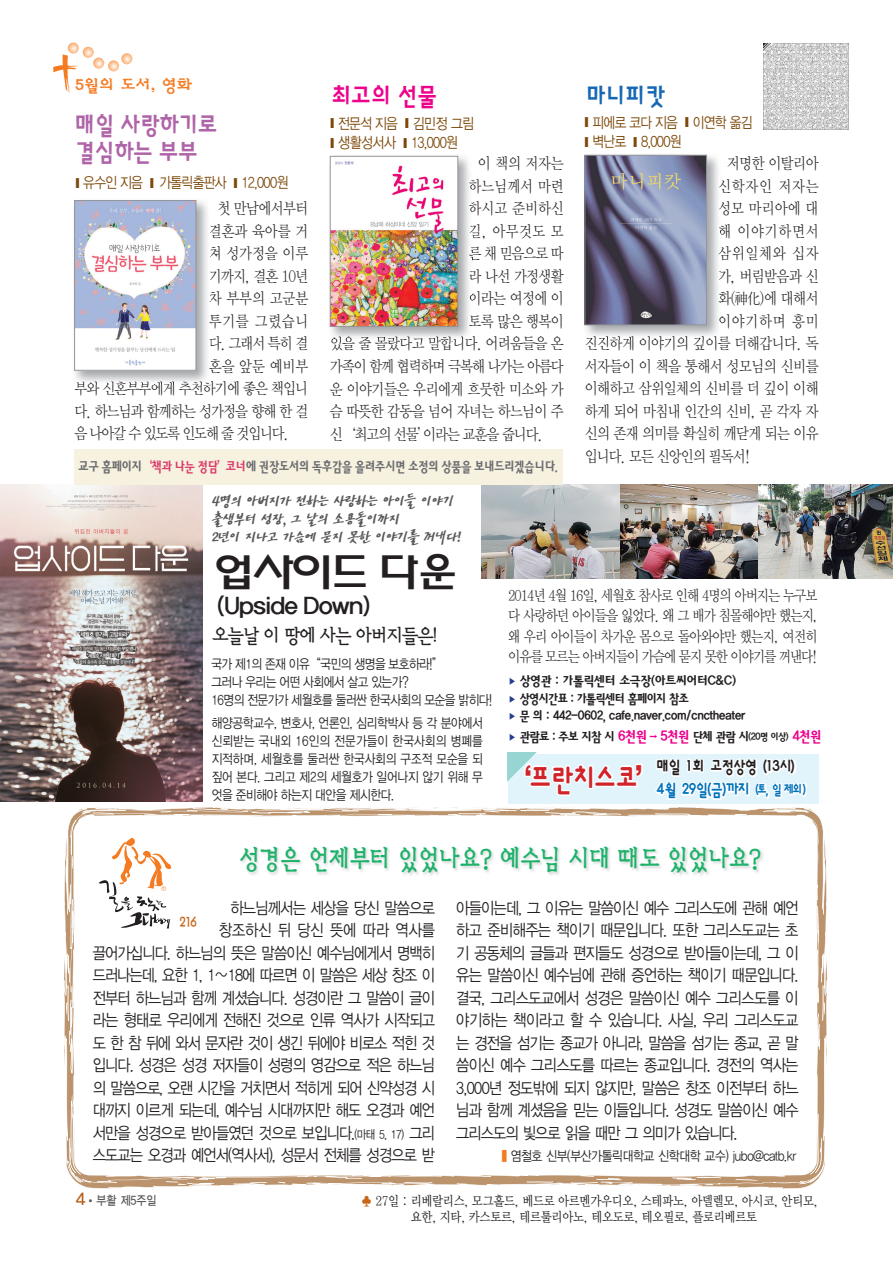
<style>
.page{position:relative;width:893px;height:1263px;background:#fff}
.page>*{position:absolute;margin:0;border:0;box-sizing:border-box;transform-origin:0 0}
.t1{font:500 39px "Korean GHD";letter-spacing:-.17em;color:#231f20;scale:1.2 1}
.t2{font:700 30px "Korean TK";letter-spacing:-.2em;color:#d1232a;scale:.9 1}
.t3{font:500 27px "Korean TJ";letter-spacing:-.15em;color:#1eb26a;scale:.88 1}
.t4{font:700 24px/27px "Korean NM";letter-spacing:-.1em;color:#af64a8;scale:.9 1}
.t5{font:700 24px "Korean NM";color:#ed028c;scale:.9 1}
.t6{font:700 24px "Korean NM";color:#1768b4;scale:.9 1}
.t7{font:500 22.5px "Korean GHD";letter-spacing:-.12em;color:#231f20}
.t8{font:700 19.5px "Korean HANB";letter-spacing:-.15em;color:#231f20;scale:.93 1}
.t9{font:16.5px/22.5px "YDIYGO320";letter-spacing:-.055em;color:#231f20;text-align:right;scale:.87 1}
.t10{font:16.5px/18px "Korean NAM";letter-spacing:-.23em;color:#57585a;scale:.87 1}
.t11{font:700 16.5px/22.5px "Korean TK";letter-spacing:-.23em;color:#231f20;scale:.9 1}
.t12{font:16.5px "YDI Hsang IIB";letter-spacing:.04em;color:#f47b21}
.t13{font:700 16.5px "Korean GD";color:#b55a12}
.t14{font:15.75px "YDIY Mj O320";letter-spacing:-.035em;color:#231f20;scale:.87 1}
.t15{font:15.75px "YDIY Mj O320";letter-spacing:-.06em;color:#231f20;scale:.87 1}
.t16{font:15.75px "YDIY Mj O320";letter-spacing:-.07em;color:#231f20;scale:.87 1}
.t17{font:15.75px "YDIY Mj O320";letter-spacing:-.08em;color:#231f20;scale:.87 1}
.t18{font:15px/20.2px "YDIY Mj O320";letter-spacing:-.065em;color:#231f20;text-align:justify;scale:.86 1}
.t19{font:15px "YDIYGO320";letter-spacing:-.05em;color:#7d4809;scale:.85 1}
.t20{font:15px "YDIYGO320";letter-spacing:-.05em;color:#7d4809;scale:.86 1}
.t21{font:500 14.25px "Korean RO";letter-spacing:-.12em;color:#6c6d70;scale:.8 1}
.t22{font:13.5px/18px "YDIYGO320";letter-spacing:-.03em;color:#231f20;text-align:justify;scale:.86 1}
.t23{font:13.5px/15.5px "YDIY Mj O330";letter-spacing:-.025em;color:#231f20;scale:.87 1}
.t24{font:500 13.5px/17.7px "Korean RO";letter-spacing:-.13em;color:#231f20;scale:.9 1}
.t25{font:13.5px "YDIYGO320";letter-spacing:-.03em;color:#231f20;scale:.87 1}
.t26{font:500 13.5px "Korean RO";letter-spacing:-.16em;color:#231f20;scale:.86 1}
.t27{font:700 13.5px "Korean TJ";color:#c96618;scale:.82 1}
.t28{font:700 12px "Korean GD";letter-spacing:-.07em;color:#57585a;scale:.89 1}
.s1{font-size:16.5px}
.s2{color:#db3d6b}
.s3{font-size:9px;color:#253f8e}
.s4{font-size:15px;color:#ed028c}
.s5{font-size:10.5px}
.s6{color:#0072bc}
.s7{font-size:13.5px;color:#0072bc}
.s8{font-size:12px}
.s9{font-family:"YDIY Mj O320";font-size:26.4px;color:#f47b21}
.s10{color:#c96618}
</style>
<div class="page">
<div style="left:508px;top:754px;width:311px;height:49px;background:#e1f4fc"></div>
<img style="left:0;top:484px;width:203px;height:317px">
<img style="left:481px;top:484px;width:412px;height:94px">
<svg style="left:53px;top:43px;width:79px;height:50px"></svg>
<svg style="left:763px;top:43px;width:86px;height:87px"></svg>
<img style="left:763px;top:44px;width:86px;height:85px">
<svg style="left:66px;top:807px;width:761px;height:382px"></svg>
<img style="left:240px;top:846px;width:524px;height:31px">
<div style="left:74px;top:449px;width:488px;height:35px;background:#f7f1e0"></div>
<img style="left:74px;top:200px;width:133px;height:181px">
<img style="left:76px;top:381px;width:134px;height:4px">
<img style="left:76px;top:202px;width:118px;height:166px">
<div style="left:74px;top:200px;width:122px;height:170px;border:1px solid #939598"></div>
<img style="left:329px;top:155px;width:141px;height:181px">
<img style="left:469px;top:156px;width:1px;height:15px">
<img style="left:469px;top:179px;width:3px;height:15px">
<img style="left:469px;top:201px;width:3px;height:15px">
<img style="left:469px;top:246px;width:3px;height:15px">
<img style="left:469px;top:269px;width:3px;height:15px">
<img style="left:469px;top:314px;width:3px;height:15px">
<img style="left:331px;top:336px;width:141px;height:5px">
<img style="left:332px;top:158px;width:124px;height:167px">
<div style="left:330px;top:156px;width:128px;height:171px;border:1px solid #939598"></div>
<img style="left:584px;top:154px;width:134px;height:182px">
<img style="left:718px;top:293px;width:3px;height:10px">
<img style="left:586px;top:336px;width:135px;height:3px">
<img style="left:587px;top:157px;width:118px;height:166px">
<div style="left:585px;top:155px;width:122px;height:170px;border:1px solid #939598"></div>
<img style="left:529px;top:763px;width:113px;height:32px">
<img style="left:656px;top:758px;width:151px;height:41px">
<svg style="left:507px;top:752px;width:30px;height:30px"></svg>
<p class="t12" style="left:75px;top:77px;width:118px">5월의 도서, 영화</p>
<h3 class="t4" style="left:74px;top:113px;width:162px">매일 사랑하기로 결심하는 부부</h3>
<p class="t19" style="left:75px;top:174px;width:253px"><span class="s1">■</span> 유수인 지음 <span class="s1">■</span> 가톨릭출판사 <span class="s1">■</span> 12,000원</p>
<p class="t14" style="left:217px;top:201px;width:106px">첫 만남에서부터</p>
<p class="t14" style="left:209px;top:223px;width:116px">결혼과 육아를 거</p>
<p class="t14" style="left:209px;top:246px;width:116px">쳐 성가정을 이루</p>
<p class="t14" style="left:209px;top:268px;width:116px">기까지, 결혼 10년</p>
<p class="t14" style="left:209px;top:291px;width:116px">차 부부의 고군분</p>
<p class="t14" style="left:209px;top:313px;width:116px">투기를 그렸습니</p>
<p class="t14" style="left:209px;top:336px;width:116px">다. 그래서 특히 결</p>
<p class="t14" style="left:209px;top:358px;width:116px">혼을 앞둔 예비부</p>
<p class="t15" style="left:74px;top:381px;width:270px">부와 신혼부부에게 추천하기에 좋은 책입니</p>
<p class="t15" style="left:74px;top:403px;width:270px">다. 하느님과 함께하는 성가정을 향해 한 걸</p>
<p class="t17" style="left:74px;top:426px;width:248px">음 나아갈 수 있도록 인도해 줄 것입니다.</p>
<h3 class="t5" style="left:330px;top:84px;width:121px">최고의 선물</h3>
<p class="t19" style="left:330px;top:115px;width:171px"><span class="s1">■</span> 전문석 지음 <span class="s1">■</span> 김민정 그림</p>
<p class="t20" style="left:330px;top:135px;width:150px"><span class="s1">■</span> 생활성서사 <span class="s1">■</span> 13,000원</p>
<p class="t14" style="left:478px;top:156px;width:100px">이 책의 저자는</p>
<p class="t14" style="left:469px;top:178px;width:111px">하느님께서 마련</p>
<p class="t14" style="left:469px;top:201px;width:111px">하시고 준비하신</p>
<p class="t14" style="left:469px;top:223px;width:111px">길, 아무것도 모</p>
<p class="t14" style="left:469px;top:246px;width:111px">른 채 믿음으로 따</p>
<p class="t14" style="left:469px;top:268px;width:111px">라 나선 가정생활</p>
<p class="t14" style="left:469px;top:291px;width:111px">이라는 여정에 이</p>
<p class="t14" style="left:469px;top:313px;width:111px">토록 많은 행복이</p>
<p class="t14" style="left:330px;top:336px;width:270px">있을 줄 몰랐다고 말합니다. 어려움들을 온</p>
<p class="t16" style="left:330px;top:358px;width:270px">가족이 함께 협력하며 극복해 나가는 아름다</p>
<p class="t14" style="left:330px;top:381px;width:270px">운 이야기들은 우리에게 흐뭇한 미소와 가</p>
<p class="t14" style="left:330px;top:403px;width:270px">슴 따뜻한 감동을 넘어 자녀는 하느님이 주</p>
<p class="t16" style="left:330px;top:426px;width:246px">신‘최고의 선물’이라는 교훈을 줍니다.</p>
<p class="t21" style="left:78px;top:459px;width:602px">교구 홈페이지<span class="s2">‘책과 나눈 정담’코너</span>에 권장도서의 독후감을 올려주시면 소정의 상품을 보내드리겠습니다.</p>
<p class="t10" style="left:211px;top:492px;width:291px">4명의 아버지가 전하는 사랑하는 아이들 이야기 출생부터 성장, 그 날의 소용돌이까지<br>2년이 지나고 가슴에 묻지 못한 이야기를 꺼내다!</p>
<h3 class="t6" style="left:584px;top:84px;width:92px">마니피캇</h3>
<p class="t19" style="left:584px;top:114px;width:199px"><span class="s1">■</span> 피에로 코다 지음 <span class="s1">■</span> 이연학 옮김</p>
<p class="t19" style="left:584px;top:134px;width:116px"><span class="s1">■</span> 벽난로 <span class="s1">■</span> 8,000원</p>
<p class="t14" style="left:727px;top:155px;width:107px">저명한 이탈리아</p>
<p class="t14" style="left:718px;top:178px;width:117px">신학자인 저자는</p>
<p class="t14" style="left:718px;top:200px;width:117px">성모 마리아에 대</p>
<p class="t14" style="left:718px;top:223px;width:117px">해 이야기하면서</p>
<p class="t14" style="left:718px;top:245px;width:117px">삼위일체와 십자</p>
<p class="t14" style="left:718px;top:268px;width:117px">가, 버림받음과 신</p>
<p class="t14" style="left:718px;top:290px;width:117px">화(神化)에 대해서</p>
<p class="t14" style="left:718px;top:313px;width:117px">이야기하며 흥미</p>
<p class="t14" style="left:585px;top:335px;width:270px">진진하게 이야기의 깊이를 더해갑니다. 독</p>
<p class="t14" style="left:585px;top:358px;width:270px">서자들이 이 책을 통해서 성모님의 신비를</p>
<p class="t14" style="left:585px;top:381px;width:270px">이해하고 삼위일체의 신비를 더 깊이 이해</p>
<p class="t14" style="left:585px;top:403px;width:270px">하게 되어 마침내 인간의 신비, 곧 각자 자</p>
<p class="t14" style="left:585px;top:426px;width:270px">신의 존재 의미를 확실히 깨닫게 되는 이유</p>
<p class="t15" style="left:585px;top:448px;width:191px">입니다. 모든 신앙인의 필독서!</p>
<h1 class="t1" style="left:210px;top:551px;width:211px">업사이드 다운</h1>
<h3 class="t7" style="left:216px;top:594px;width:157px">(Upside Down)</h3>
<p class="t8" style="left:211px;top:626px;width:246px">오늘날 이 땅에 사는 아버지들은!</p>
<p class="t22" style="left:211px;top:655px;width:328px;text-align:left">국가 제1의 존재 이유“국민의 생명을 보호하라!”<br>그러나 우리는 어떤 사회에서 살고 있는가?<br>16명의 전문가가 세월호를 둘러싼 한국사회의 모순을 밝히다!</p>
<p class="t22" style="left:212px;top:714px;width:317px">해양공학교수, 변호사, 언론인, 심리학박사 등 각 분야에서 신뢰받는 국내외 16인의 전문가들이 한국사회의 병폐를 지적하며, 세월호를 둘러싼 한국사회의 구조적 모순을 되 짚어 본다. 그리고 제2의 세월호가 일어나지 않기 위해 무 엇을 준비해야 하는지 대안을 제시한다.</p>
<p class="t18" style="left:508px;top:585px;width:361px">2014년 4월 16일, 세월호 참사로 인해 4명의 아버지는 누구보 다 사랑하던 아이들을 잃었다. 왜 그 배가 침몰해야만 했는지, 왜 우리 아이들이 차가운 몸으로 돌아와야만 했는지, 여전히 이유를 모르는 아버지들이 가슴에 묻지 못한 이야기를 꺼낸다!</p>
<p class="t24" style="left:508px;top:672px;width:266px"><span class="s3">▶</span> 상영관 : 가톨릭센터 소극장(아트씨어터C&amp;C) <span class="s3">▶</span> 상영시간표 : 가톨릭센터 홈페이지 참조<br><span class="s3">▶</span> 문 의 : 442-0602, cafe.naver.com/cnctheater</p>
<p class="t26" style="left:508px;top:730px;width:367px"><span class="s3">▶</span> 관람료 : 주보 지참 시 <span class="s4">6천원 → 5천원</span> 단체 관람 시<span class="s5">(20명 이상)</span> <span class="s4">4천원</span></p>
<h2 class="t2" style="left:505px;top:764px;width:175px">‘프란치스코’</h2>
<p class="t11" style="left:655px;top:757px;width:170px">매일 1회 고정상영 (13시)<br><span class="s6">4월 29일(금)까지</span> <span class="s7">(토,일 제외)</span></p>
<h3 class="t3" style="left:238px;top:846px;width:597px">성경은 언제부터 있었나요? 예수님 시대 때도 있었나요?</h3>
<p class="t9" style="left:93px;top:897px;width:395px">하느님께서는 세상을 당신 말씀으로<br>창조하신 뒤 당신 뜻에 따라 역사를<br>끌어가십니다. 하느님의 뜻은 말씀이신 예수님에게서 명백히 드러나는데, 요한 1, 1∼18에 따르면 이 말씀은 세상 창조 이 전부터 하느님과 함께 계셨습니다. 성경이란 그 말씀이 글이 라는 형태로 우리에게 전해진 것으로 인류 역사가 시작되고 도 한 참 뒤에 와서 문자란 것이 생긴 뒤에야 비로소 적힌 것 입니다. 성경은 성경 저자들이 성령의 영감으로 적은 하느님 의 말씀으로, 오랜 시간을 거치면서 적히게 되어 신약성경 시 대까지 이르게 되는데, 예수님 시대까지만 해도 오경과 예언 서만을 성경으로 받아들였던 것으로 보입니다.<span class="s8">(마태 5, 17)</span> 그리 스도교는 오경과 예언서(역사서), 성문서 전체를 성경으로 받</p>
<p class="t9" style="left:456px;top:897px;width:395px;text-align:justify">아들이는데, 그 이유는 말씀이신 예수 그리스도에 관해 예언 하고 준비해주는 책이기 때문입니다. 또한 그리스도교는 초 기 공동체의 글들과 편지들도 성경으로 받아들이는데, 그 이 유는 말씀이신 예수님에 관해 증언하는 책이기 때문입니다. 결국, 그리스도교에서 성경은 말씀이신 예수 그리스도를 이 야기하는 책이라고 할 수 있습니다. 사실, 우리 그리스도교 는 경전을 섬기는 종교가 아니라, 말씀을 섬기는 종교, 곧 말 씀이신 예수 그리스도를 따르는 종교입니다. 경전의 역사는 3,000년 정도밖에 되지 않지만, 말씀은 창조 이전부터 하느 님과 함께 계셨음을 믿는 이들입니다. 성경도 말씀이신 예수 그리스도의 빛으로 읽을 때만 그 의미가 있습니다.</p>
<p class="t27" style="left:179px;top:915px;width:24px">216</p>
<p class="t25" style="left:500px;top:1148px;width:343px"><span class="s9">■</span> 염철호 신부(부산가톨릭대학교 신학대학 교수) jubo@catb.kr</p>
<p class="t13" style="left:75px;top:1190px;width:13px">4</p>
<p class="t28" style="left:89px;top:1194px;width:78px"><sup>●</sup> 부활 제5주일</p>
<p class="t23" style="left:411px;top:1194px;width:470px;text-indent:-50px"><span class="s10">♣</span> 27일 : 리베랄리스, 모그홀드, 베드로 아르멘가우디오, 스테파노, 아델렐모, 아시코, 안티모, 요한, 지타, 카스토르, 테르툴리아노, 테오도로, 테오필로, 플로리베르토</p>
</div>
